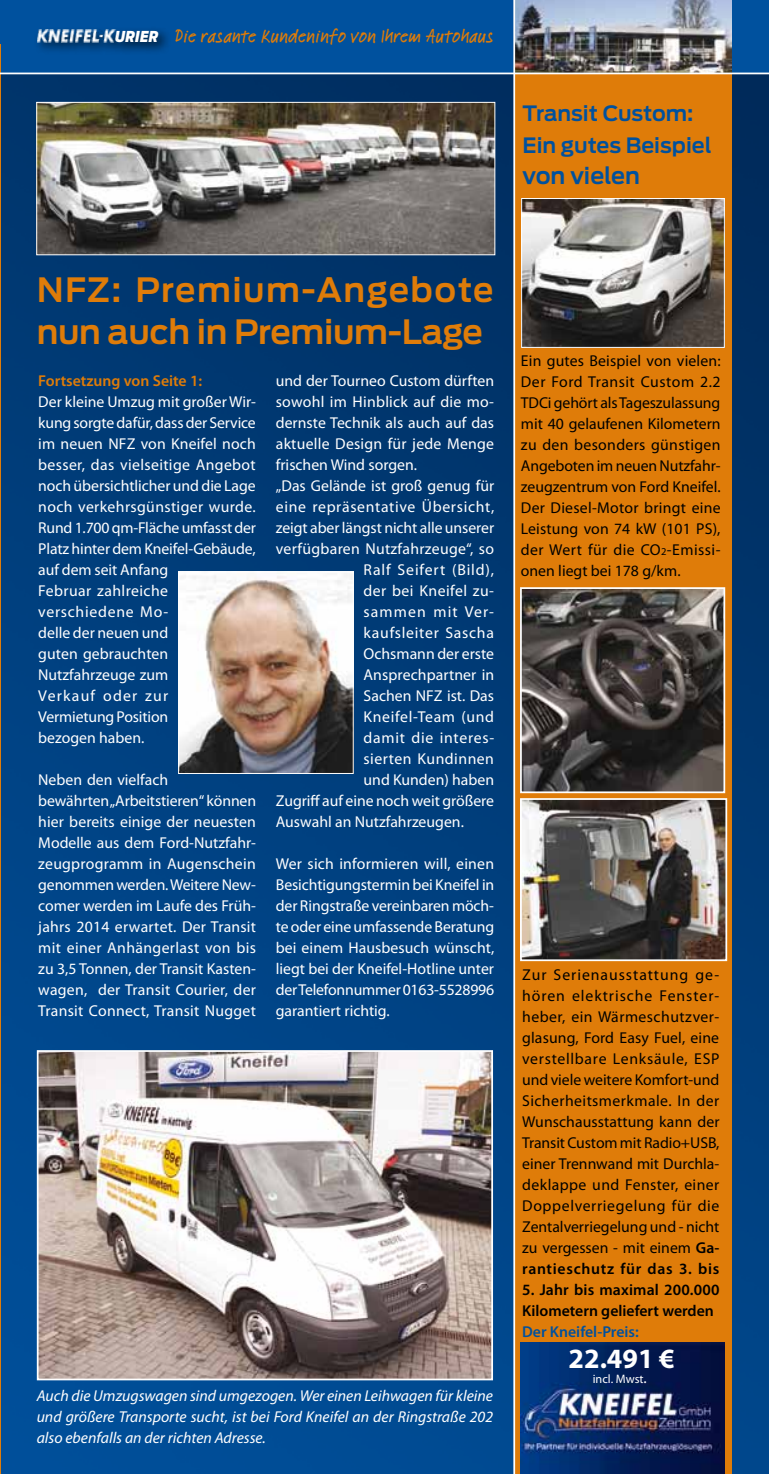
<style>
.page{position:relative;width:769px;height:1474px;background:#fff}
.page>*{position:absolute;margin:0;border:0;box-sizing:border-box;transform-origin:0 0}
.t1{font:600 33.25px/42px "Ford Antenna";letter-spacing:.01em;color:#df7c09}
.t2{font:700 28px "Myriad Pro";color:#fff}
.t3{font:600 22.75px "Ford Antenna";color:#00519e}
.t4{font:600 21px/31.5px "Ford Antenna";color:#00519e}
.t5{font:500 19.25px "Feltpen Com";color:#df7c09}
.t6{font:15.75px/21px "Myriad Pro";color:#fff}
.t7{font:15.75px/21px "Myriad Pro";color:#000;text-align:justify}
.t8{font:italic 15.75px/21px "Myriad Pro";color:#fff;text-align:justify}
.t9{font:15.75px "Myriad Pro";letter-spacing:.045em;color:#fff}
.t10{font:600 15.75px/21px "Myriad Pro";color:#000}
.t11{font:15.75px "Myriad Pro";letter-spacing:.02em;color:#fff}
.t12{font:600 15.75px "Myriad Pro";color:#df7c09}
.t13{font:15.75px "Myriad Pro";letter-spacing:.055em;color:#fff}
.t14{font:600 15.75px "Myriad Pro";color:#00519e}
.t15{font:15.75px "Myriad Pro";letter-spacing:.025em;color:#fff}
.t16{font:15.75px "Myriad Pro";letter-spacing:.04em;color:#fff}
.t17{font:15.75px "Myriad Pro";letter-spacing:.03em;color:#fff}
.t18{font:15.75px "Myriad Pro";letter-spacing:.07em;color:#fff}
.t19{font:12.25px "Myriad Pro";color:#fff}
.s1{font-family:"Ford Antenna Cond";font-weight:900;font-style:italic;font-size:14.88px;color:#fff}
.s2{font-size:10.5px}
.s3{font-weight:600}
.s4{font-size:15.75px}
</style>
<div class="page">
<img style="left:1px;top:72px;width:768px;height:1401px">
<div style="left:515px;top:73px;width:217px;height:1400px;background:#df7c09"></div>
<div style="left:0;top:0;width:769px;height:72px;background:#00519e"></div>
<img style="left:515px;top:0;width:216px;height:73px">
<hr style="left:0;top:45px;width:1px;height:1428px;background:#df7c09">
<hr style="left:0;top:73px;width:769px;height:1px;background:#fff">
<div style="left:34px;top:26px;width:138px;height:30px;background:#000;opacity:.75"></div>
<img style="left:38px;top:30px;width:80px;height:12px">
<hr style="left:513px;top:0;width:2px;height:1473px;background:#fff">
<img style="left:521px;top:1342px;width:203px;height:131px">
<img style="left:38px;top:104px;width:455px;height:149px">
<div style="left:36px;top:102px;width:459px;height:153px;border:1px solid #fff"></div>
<img style="left:180px;top:573px;width:172px;height:199px">
<div style="left:178px;top:571px;width:176px;height:203px;border:1px solid #fff"></div>
<img style="left:523px;top:801px;width:201px;height:157px">
<div style="left:520px;top:798px;width:207px;height:163px;border:2px solid #fff"></div>
<img style="left:40px;top:1053px;width:450px;height:324px">
<div style="left:37px;top:1050px;width:456px;height:330px;border:2px solid #fff"></div>
<img style="left:523px;top:590px;width:199px;height:200px">
<div style="left:520px;top:587px;width:205px;height:206px;border:2px solid #fff"></div>
<img style="left:523px;top:200px;width:200px;height:146px">
<div style="left:521px;top:198px;width:204px;height:150px;border:1px solid #fff"></div>
<p class="t5" style="left:115px;top:23px;width:380px"><span class="s1">URIER</span> Die rasante Kundeninfo von Ihrem Autohaus</p>
<h3 class="t4" style="left:523px;top:95px;width:191px">Transit Custom:<br>Ein gutes Beispiel</h3>
<h3 class="t3" style="left:523px;top:156px;width:119px">von vielen</h3>
<h1 class="t1" style="left:37px;top:265px;width:458px">NFZ: Premium-Angebote nun auch in Premium-Lage</h1>
<p class="t12" style="left:38px;top:371px;width:165px">Fortsetzung von Seite 1:</p>
<p class="t6" style="left:38px;top:391px;width:219px">Der kleine Umzug mit großer Wir&shy;kung sorgte dafür, dass der Service im neuen NFZ von Kneifel noch besser, das vielseitige Angebot noch übersichtlicher und die Lage noch verkehrsgünstiger wurde.<br>Rund 1.700 qm-Fläche umfasst der<br>Platz hinter dem Kneifel-Gebäude, auf dem seit Anfang<br>Februar zahlreiche verschiedene Mo-<br>delle der neuen und<br>guten gebrauchten<br>Nutzfahrzeuge zum<br>Verkauf oder zur<br>Vermietung Position<br>bezogen haben.</p>
<p class="t6" style="left:38px;top:769px;width:219px">Neben den vielfach<br>bewährten „Arbeitstieren“ können hier bereits einige der neuesten<br>Modelle aus dem Ford-Nutzfahr&shy;zeugprogramm in Augenschein genommen werden. Weitere New&shy;comer werden im Laufe des Früh&shy;jahrs 2014 erwartet. Der Transit mit einer Anhängerlast von bis zu 3,5 Tonnen, der Transit Kasten&shy;wagen, der Transit Courier, der<br>Transit Connect, Transit Nugget</p>
<p class="t6" style="left:276px;top:369px;width:220px">und der Tourneo Custom dürften</p>
<p class="t6" style="left:276px;top:390px;width:220px">sowohl im Hinblick auf die mo-</p>
<p class="t6" style="left:276px;top:411px;width:220px">dernste Technik als auch auf das</p>
<p class="t6" style="left:276px;top:432px;width:220px">aktuelle Design für jede Menge</p>
<p class="t6" style="left:276px;top:453px;width:143px">frischen Wind sorgen.</p>
<p class="t6" style="left:276px;top:474px;width:220px">„Das Gelände ist groß genug für</p>
<p class="t9" style="left:276px;top:496px;width:220px">eine repräsentative Übersicht,</p>
<p class="t6" style="left:276px;top:516px;width:220px">zeigt aber längst nicht alle unserer</p>
<p class="t11" style="left:276px;top:538px;width:220px">verfügbaren Nutzfahrzeuge“, so</p>
<p class="t13" style="left:364px;top:559px;width:132px">Ralf Seifert (Bild),</p>
<p class="t15" style="left:364px;top:580px;width:132px">der bei Kneifel zu-</p>
<p class="t18" style="left:364px;top:601px;width:132px">sammen mit Ver-</p>
<p class="t9" style="left:364px;top:622px;width:132px">kaufsleiter Sascha</p>
<p class="t6" style="left:364px;top:642px;width:132px">Ochsmann der erste</p>
<p class="t6" style="left:364px;top:663px;width:132px">Ansprechpartner in</p>
<p class="t6" style="left:364px;top:684px;width:132px">Sachen NFZ ist. Das</p>
<p class="t16" style="left:364px;top:706px;width:132px">Kneifel-Team (und</p>
<p class="t9" style="left:364px;top:727px;width:132px">damit die interes-</p>
<p class="t17" style="left:364px;top:748px;width:132px">sierten Kundinnen</p>
<p class="t6" style="left:364px;top:768px;width:132px">und Kunden) haben</p>
<p class="t6" style="left:276px;top:789px;width:220px">Zugriff auf eine noch weit größere</p>
<p class="t6" style="left:276px;top:810px;width:190px">Auswahl an Nutzfahrzeugen.</p>
<p class="t6" style="left:276px;top:852px;width:220px;text-align:justify">Wer sich informieren will, einen Besichtigungstermin bei Kneifel in der Ringstraße vereinbaren möch&shy;te oder eine umfassende Beratung bei einem Hausbesuch wünscht, liegt bei der Kneifel-Hotline unter der Telefonnummer 0163-5528996 garantiert richtig.</p>
<p class="t8" style="left:37px;top:1384px;width:458px">Auch die Umzugswagen sind umgezogen. Wer einen Leihwagen für kleine und größere Transporte sucht, ist bei Ford Kneifel an der Ringstraße 202 also ebenfalls an der richten Adresse.</p>
<p class="t7" style="left:521px;top:349px;width:201px">Ein gutes Beispiel von vielen:<br>Der Ford Transit Custom 2.2<br>TDCi gehört als Tageszulassung mit 40 gelaufenen Kilometern zu den besonders günstigen Angeboten im neuen Nutzfahr&shy;zeugzentrum von Ford Kneifel.<br>Der Diesel-Motor bringt eine Leistung von 74 kW (101 PS), der Wert für die CO<span class="s2">2</span>-Emissi&shy;onen liegt bei 178 g/km.</p>
<p class="t7" style="left:522px;top:963px;width:199px">Zur Serienausstattung ge&shy;hören elektrische Fenster&shy;heber, ein Wärmeschutzver&shy;glasung, Ford Easy Fuel, eine verstellbare Lenksäule, ESP und viele weitere Komfort-und Sicherheitsmerkmale. In der Wunschausstattung kann der Transit Custom mit Radio+USB, einer Trennwand mit Durchla&shy;deklappe und Fenster, einer Doppelverriegelung für die Zentalverriegelung und - nicht zu vergessen - mit einem <span class="s3">Ga&shy;rantieschutz für das 3. bis</span></p>
<p class="t10" style="left:522px;top:1278px;width:199px">5. Jahr bis maximal 200.000<br>Kilometern geliefert werden</p>
<p class="t14" style="left:522px;top:1321px;width:118px">Der Kneifel-Preis:</p>
<h2 class="t2" style="left:569px;top:1340px;width:108px">22.491 €</h2>
<p class="t19" style="left:593px;top:1371px;width:56px">incl. Mwst<span class="s4">.</span></p>
</div>
